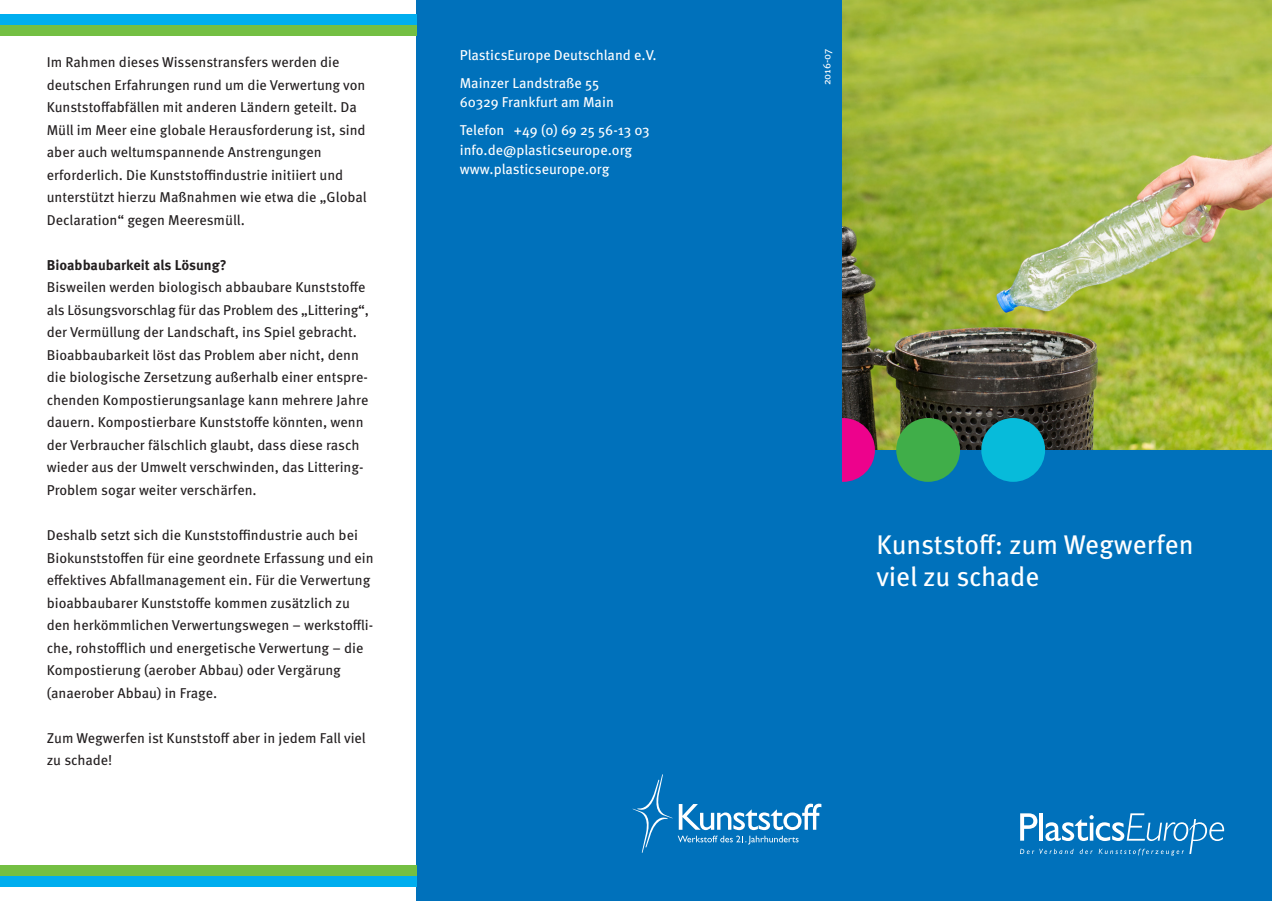
<style>
.page{position:relative;width:1272px;height:902px;background:#fff}
.page>*{position:absolute;margin:0;border:0;box-sizing:border-box;transform-origin:0 0}
.t1{font:27px/32.4px "Meta OT";letter-spacing:-.005em;color:#fff}
.t2{font:14.25px/22.5px "Meta OT";color:#231f20}
.t3{font:14.25px/28px "Meta OT";color:#fff}
.t4{font:700 14.25px "Meta OT";color:#231f20}
.t5{font:10.5px "Meta OT";color:#fff}
</style>
<div class="page">
<div style="left:417px;top:0;width:854px;height:900px;background:#0071bb"></div>
<img style="left:842px;top:0;width:429px;height:450px">
<svg style="left:632px;top:774px;width:189px;height:78px"></svg>
<svg style="left:1020px;top:813px;width:204px;height:42px"></svg>
<svg style="left:842px;top:418px;width:33px;height:64px;background:#bd1084"></svg>
<div style="left:896px;top:418px;width:64px;height:64px;background:#40ae49;border-radius:50%"></div>
<div style="left:981px;top:418px;width:64px;height:64px;background:#07bbda;border-radius:50%"></div>
<div style="left:0;top:15px;width:417px;height:10px;background:#00aeef"></div>
<div style="left:0;top:25px;width:417px;height:10px;background:#74bf43"></div>
<div style="left:0;top:865px;width:417px;height:10px;background:#74bf43"></div>
<div style="left:0;top:875px;width:417px;height:11px;background:#00aeef"></div>
<p class="t2" style="left:47px;top:51px;width:321px">Im Rahmen dieses Wissenstransfers werden die deutschen Erfahrungen rund um die Verwertung von Kunststoffabfällen mit anderen Ländern geteilt. Da Müll im Meer eine globale Herausforderung ist, sind aber auch weltumspannende Anstrengungen erforderlich. Die Kunststoffindustrie initiiert und unterstützt hierzu Maßnahmen wie etwa die „Global Declaration“ gegen Meeresmüll.</p>
<p class="t4" style="left:47px;top:256px;width:181px">Bioabbaubarkeit als Lösung?</p>
<p class="t2" style="left:47px;top:276px;width:324px">Bisweilen werden biologisch abbaubare Kunststoffe als Lösungsvorschlag für das Problem des „Littering“, der Vermüllung der Landschaft, ins Spiel gebracht.<br>Bioabbaubarkeit löst das Problem aber nicht, denn die biologische Zersetzung außerhalb einer entspre&shy;chenden Kompostierungsanlage kann mehrere Jahre dauern. Kompostierbare Kunststoffe könnten, wenn der Verbraucher fälschlich glaubt, dass diese rasch wieder aus der Umwelt verschwinden, das Littering-Problem sogar weiter verschärfen.</p>
<p class="t2" style="left:47px;top:524px;width:328px">Deshalb setzt sich die Kunststoffindustrie auch bei Biokunststoffen für eine geordnete Erfassung und ein effektives Abfallmanagement ein. Für die Verwertung bioabbaubarer Kunststoffe kommen zusätzlich zu den herkömmlichen Verwertungswegen – werkstoffli&shy;che, rohstofflich und energetische Verwertung – die Kompostierung (aerober Abbau) oder Vergärung (anaerober Abbau) in Frage.</p>
<p class="t2" style="left:47px;top:726px;width:320px">Zum Wegwerfen ist Kunststoff aber in jedem Fall viel zu schade!</p>
<p class="t3" style="left:460px;top:41px;width:198px">PlasticsEurope Deutschland e.V.<br>Mainzer Landstraße 55</p>
<p class="t3" style="left:460px;top:88px;width:191px">60329 Frankfurt am Main<br>Telefon +49 (0) 69 25 56-13 03</p>
<p class="t3" style="left:460px;top:140px;width:174px;line-height:19.5px">info.de@plasticseurope.org www.plasticseurope.org</p>
<p class="t5" style="left:820px;top:85px;width:38px;rotate:-90deg">2016-07</p>
<h1 class="t1" style="left:876px;top:528px;width:319px">Kunststoff: zum Wegwerfen viel zu schade</h1>
</div>
